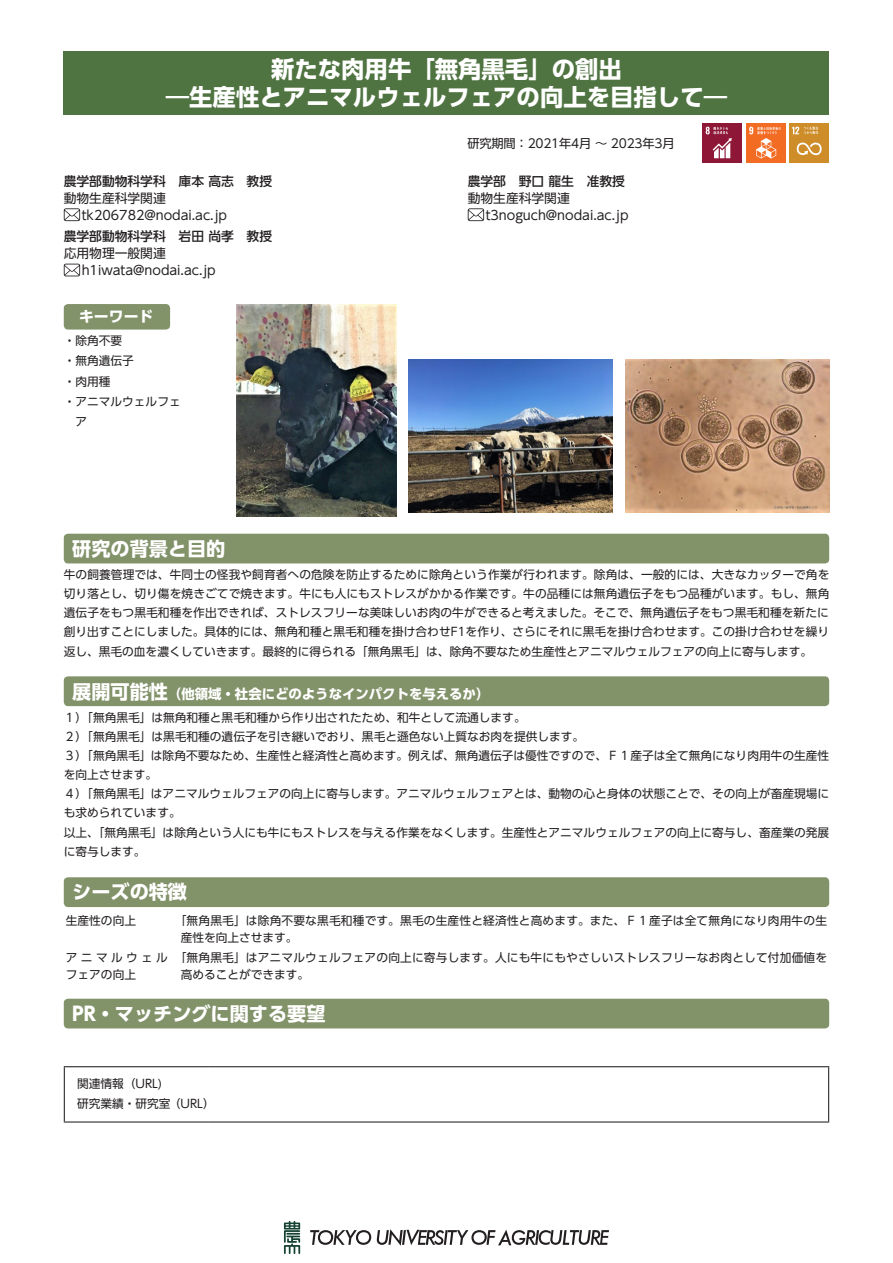
<style>
.page{position:relative;width:893px;height:1263px;background:#fff}
.page>*{position:absolute;margin:0;border:0;box-sizing:border-box;transform-origin:0 0}
.t1{font:700 23.4px/27.6px "UD Shin Go Pr 6 N";color:#fff;text-align:center}
.t2{font:700 19.2px "UD Shin Go Pr 6 N";color:#fff}
.t3{font:700 14.85px "UD Shin Go Pr 6 N";color:#fff}
.t4{font:700 13.35px "UD Shin Go Pr 6 N";color:#fff}
.t5{font:12.75px/17px "UD Shin Go Pr 6 N";color:#231f20}
.t6{font:500 12.75px "UD Shin Go Pr 6 N";color:#231f20}
.t7{font:12.3px "UD Shin Go Pr 6 N";letter-spacing:-.02em;color:#231f20}
.t8{font:11.7px/19.2px "UD Shin Go Pr 6 N";color:#231f20}
.t9{font:11.7px/17px "UD Shin Go Pr 6 N";letter-spacing:.29em;color:#231f20}
.s1{font-size:19.2px}
</style>
<div class="page">
<svg style="left:284px;top:1221px;width:16px;height:33px"></svg>
<svg style="left:310px;top:1230px;width:61px;height:15px"></svg>
<svg style="left:377px;top:1229px;width:232px;height:17px"></svg>
<svg style="left:64px;top:208px;width:16px;height:13px"></svg>
<svg style="left:64px;top:264px;width:16px;height:12px"></svg>
<svg style="left:468px;top:208px;width:16px;height:13px"></svg>
<div style="left:64px;top:304px;width:106px;height:26px;background:#829269;border-radius:4px"></div>
<img style="left:237px;top:304px;width:159px;height:213px">
<img style="left:409px;top:359px;width:204px;height:153px">
<img style="left:625px;top:360px;width:204px;height:152px">
<div style="left:64px;top:534px;width:765px;height:29px;background:#829269;border-radius:4px"></div>
<div style="left:64px;top:676px;width:765px;height:30px;background:#829269;border-radius:4px"></div>
<div style="left:64px;top:877px;width:765px;height:30px;background:#829269;border-radius:4px"></div>
<div style="left:64px;top:999px;width:765px;height:29px;background:#829269;border-radius:4px"></div>
<hr style="left:64px;top:1066px;width:145px;height:1px;background:#231f20">
<svg style="left:64px;top:1067px;width:1px;height:22px"></svg>
<hr style="left:209px;top:1066px;width:620px;height:1px;background:#231f20">
<svg style="left:828px;top:1067px;width:1px;height:22px"></svg>
<hr style="left:64px;top:1089px;width:1px;height:32px;background:#231f20">
<hr style="left:828px;top:1089px;width:1px;height:32px;background:#231f20">
<hr style="left:64px;top:1121px;width:145px;height:1px;background:#231f20">
<hr style="left:209px;top:1121px;width:620px;height:1px;background:#231f20">
<div style="left:64px;top:51px;width:765px;height:64px;background:#4f7441"></div>
<div style="left:703px;top:123px;width:39px;height:40px;background:#8e1737"></div>
<svg style="left:706px;top:127px;width:26px;height:31px"></svg>
<div style="left:746px;top:123px;width:40px;height:40px;background:#f36c24"></div>
<svg style="left:749px;top:127px;width:32px;height:31px"></svg>
<div style="left:790px;top:123px;width:39px;height:40px;background:#cf8d29"></div>
<svg style="left:797px;top:142px;width:25px;height:14px"></svg>
<svg style="left:792px;top:127px;width:26px;height:7px"></svg>
<h1 class="t1" style="left:166px;top:55px;width:563px">新たな肉用牛「無角黒毛」の創出<br>―生産性とアニマルウェルフェアの向上を目指して―</h1>
<p class="t7" style="left:467px;top:133px;width:233px">研究期間：2021年4月〜 2023年3月　　</p>
<p class="t6" style="left:64px;top:170px;width:210px">農学部動物科学科　庫本 高志　教授</p>
<p class="t5" style="left:82px;top:189px;width:147px;text-indent:-18px">動物生産科学関連tk206782@nodai.ac.jp</p>
<p class="t6" style="left:64px;top:226px;width:210px">農学部動物科学科　岩田 尚孝　教授</p>
<p class="t5" style="left:82px;top:244px;width:136px;text-indent:-18px">応用物理一般関連h1iwata@nodai.ac.jp</p>
<p class="t3" style="left:79px;top:305px;width:76px">キーワード</p>
<p class="t8" style="left:64px;top:331px;width:60px">・除角不要</p>
<p class="t8" style="left:64px;top:351px;width:72px">・無角遺伝子</p>
<p class="t8" style="left:64px;top:371px;width:48px">・肉用種</p>
<p class="t8" style="left:64px;top:391px;width:118px">・アニマルウェルフェ</p>
<p class="t8" style="left:75px;top:412px;width:13px">ア</p>
<p class="t6" style="left:468px;top:170px;width:159px">農学部　野口 龍生　准教授</p>
<p class="t5" style="left:486px;top:189px;width:144px;text-indent:-18px">動物生産科学関連t3noguch@nodai.ac.jp</p>
<h2 class="t2" style="left:72px;top:533px;width:155px">研究の背景と目的</h2>
<p class="t8" style="left:64px;top:565px;width:767px;text-align:justify">牛の飼養管理では、牛同士の怪我や飼育者への危険を防止するために除角という作業が行われます。除角は、一般的には、大きなカッターで角を切り落とし、切り傷を焼きごてで焼きます。牛にも人にもストレスがかかる作業です。牛の品種には無角遺伝子をもつ品種がいます。もし、無角遺伝子をもつ黒毛和種を作出できれば、ストレスフリーな美味しいお肉の牛ができると考えました。そこで、無角遺伝子をもつ黒毛和種を新たに創り出すことにしました。具体的には、無角和種と黒毛和種を掛け合わせF1を作り、さらにそれに黒毛を掛け合わせます。この掛け合わせを繰り返し、黒毛の血を濃くしていきます。最終的に得られる「無角黒毛」は、除角不要なため生産性とアニマルウェルフェアの向上に寄与します。</p>
<p class="t4" style="left:72px;top:682px;width:419px"><span class="s1">展開可能性</span>（他領域・社会にどのようなインパクトを与えるか）</p>
<p class="t8" style="left:64px;top:707px;width:767px">１）「無角黒毛」は無角和種と黒毛和種から作り出されたため、和牛として流通します。<br>２）「無角黒毛」は黒毛和種の遺伝子を引き継いでおり、黒毛と遜色ない上質なお肉を提供します。<br>３）「無角黒毛」は除角不要なため、生産性と経済性と高めます。例えば、無角遺伝子は優性ですので、Ｆ１産子は全て無角になり肉用牛の生産性を向上させます。<br>４）「無角黒毛」はアニマルウェルフェアの向上に寄与します。アニマルウェルフェアとは、動物の心と身体の状態ことで、その向上が畜産現場にも求められています。<br>以上、「無角黒毛」は除角という人にも牛にもストレスを与える作業をなくします。生産性とアニマルウェルフェアの向上に寄与し、畜産業の発展に寄与します。</p>
<h2 class="t2" style="left:72px;top:876px;width:116px">シーズの特徴</h2>
<p class="t8" style="left:66px;top:910px;width:72px">生産性の向上</p>
<p class="t8" style="left:181px;top:911px;width:648px;line-height:17px;text-indent:-6px">「無角黒毛」は除角不要な黒毛和種です。黒毛の生産性と経済性と高めます。また、Ｆ１産子は全て無角になり肉用牛の生産性を向上させます。</p>
<p class="t9" style="left:66px;top:949px;width:104px">アニマルウェルフェアの向上</p>
<p class="t8" style="left:181px;top:949px;width:648px;line-height:17px;text-indent:-6px">「無角黒毛」はアニマルウェルフェアの向上に寄与します。人にも牛にもやさしいストレスフリーなお肉として付加価値を高めることができます。</p>
<h2 class="t2" style="left:72px;top:998px;width:255px">PR・マッチングに関する要望</h2>
<p class="t8" style="left:77px;top:1073px;width:139px;line-height:20.2px">関連情報（URL)<br>研究業績・研究室（URL）</p>
</div>
